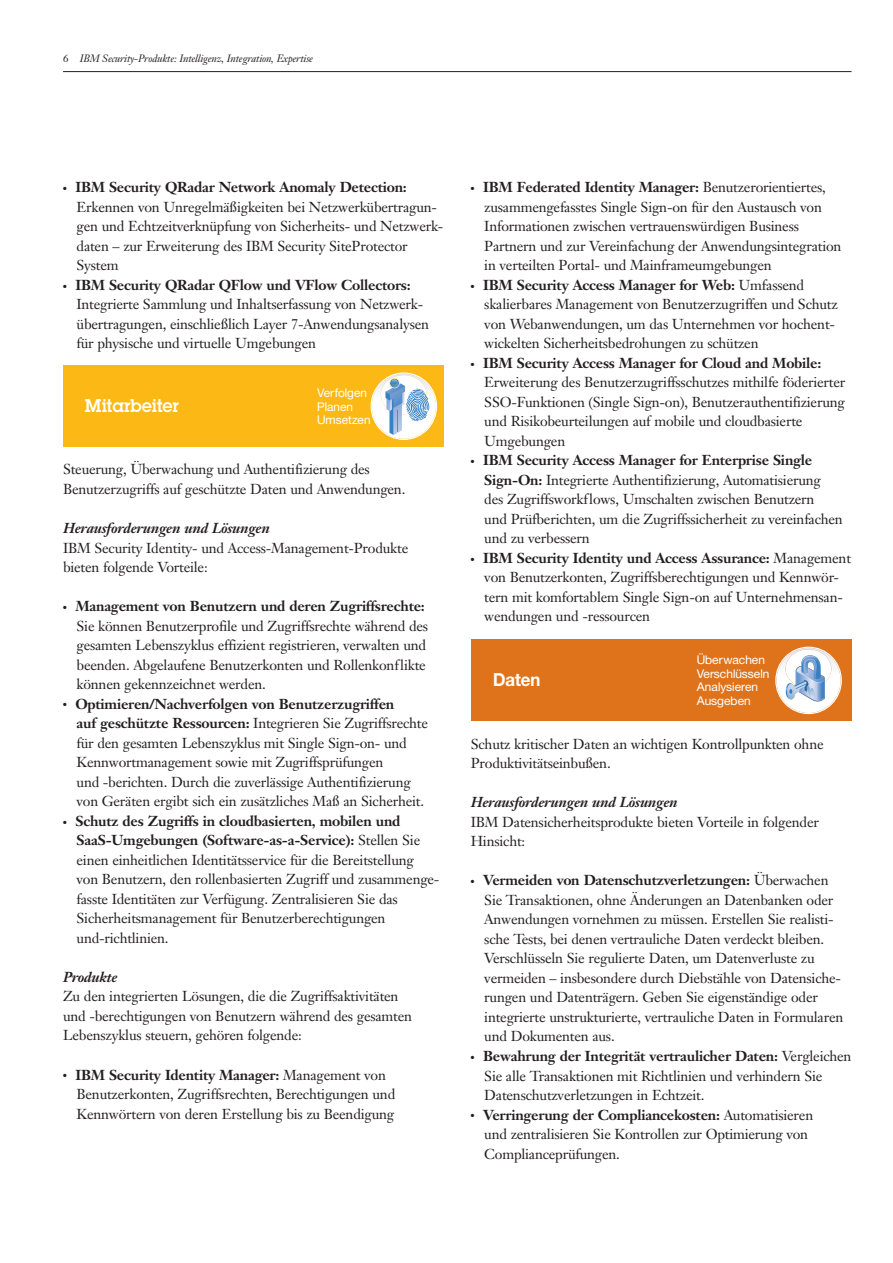
<style>
.page{position:relative;width:893px;height:1263px;background:#fff}
.page>*{position:absolute;margin:0;border:0;box-sizing:border-box;transform-origin:0 0}
.t1{font:600 18px "Lubalinfor IBM";color:#fff;scale:.95 1}
.t2{font:700 18px "Helv Neuefor IBM";color:#fff;scale:.95 1}
.t3{font:14.25px/19.5px "Janson Text LT Pro";letter-spacing:-.015em;color:#231f20}
.t4{font:12px/13.5px "Helv Neuefor IBM";color:#fff}
.t5{font:italic 10.5px "Janson Text LT Pro";letter-spacing:-.015em;color:#231f20}
.t6{font:4.5px "Zapf Dingbats";color:#231f20}
.s1{font-family:"Janson Text";font-style:normal}
.s2{font-weight:700}
.s3{font-weight:700;font-style:italic}
</style>
<div class="page">
<hr style="left:63px;top:71px;width:788px;height:1px;background:#231f20">
<div style="left:63px;top:366px;width:381px;height:81px;background:#fcb814"></div>
<svg style="left:371px;top:372px;width:66px;height:68px"></svg>
<div style="left:471px;top:640px;width:380px;height:81px;background:#de731b"></div>
<svg style="left:775px;top:647px;width:67px;height:67px"></svg>
<p class="t5" style="left:63px;top:52px;width:252px"><span class="s1">6</span> IBM Security-Produkte: Intelligenz, Integration, Expertise</p>
<p class="t6" style="left:63px;top:186px;width:11px">●● ●</p>
<p class="t3" style="left:75px;top:178px;width:370px"><span class="s2">IBM Security QRadar Network Anomaly Detection:<br></span>Erkennen von Unregelmäßigkeiten bei Netzwerkübertragun&shy;gen und Echtzeitverknüpfung von Sicherheits- und Netzwerk&shy;daten – zur Erweiterung des IBM Security SiteProtector System</p>
<p class="t6" style="left:63px;top:284px;width:11px">●● ●</p>
<p class="t3" style="left:75px;top:275px;width:355px"><span class="s2">IBM Security QRadar QFlow und VFlow Collectors:<br></span>Integrierte Sammlung und Inhaltserfassung von Netzwerk&shy;übertragungen, einschließlich Layer 7-Anwendungsanalysen für physische und virtuelle Umgebungen</p>
<p class="t1" style="left:85px;top:394px;width:100px">Mitarbeiter</p>
<p class="t4" style="left:317px;top:386px;width:55px">Verfolgen<br>Planen<br>Umsetzen</p>
<p class="t3" style="left:63px;top:460px;width:344px">Steuerung, Überwachung und Authentifizierung des<br>Benutzerzugriffs auf geschützte Daten und Anwendungen.</p>
<p class="t3" style="left:63px;top:518px;width:347px"><span class="s3">Herausforderungen und Lösungen<br></span>IBM Security Identity- und Access-Management-Produkte bieten folgende Vorteile:</p>
<p class="t6" style="left:63px;top:605px;width:11px">●● ●</p>
<p class="t3" style="left:75px;top:597px;width:354px"><span class="s2">Management von Benutzern und deren Zugriffsrechte:<br></span>Sie können Benutzerprofile und Zugriffsrechte während des gesamten Lebenszyklus effizient registrieren, verwalten und beenden. Abgelaufene Benutzerkonten und Rollenkonflikte können gekennzeichnet werden.<br><span class="s2">Optimieren/Nachverfolgen von Benutzerzugriffen<br>auf geschützte Ressourcen:</span> Integrieren Sie Zugriffsrechte für den gesamten Lebenszyklus mit Single Sign-on- und Kennwortmanagement sowie mit Zugriffsprüfungen<br>und -berichten. Durch die zuverlässige Authentifizierung von Geräten ergibt sich ein zusätzliches Maß an Sicherheit.</p>
<p class="t6" style="left:63px;top:820px;width:11px">●● ●</p>
<p class="t3" style="left:75px;top:811px;width:366px"><span class="s2">Schutz des Zugriffs in cloudbasierten, mobilen und SaaS-Umgebungen (Software-as-a-Service):</span> Stellen Sie einen einheitlichen Identitätsservice für die Bereitstellung<br>von Benutzern, den rollenbasierten Zugriff und zusammenge&shy;fasste Identitäten zur Verfügung. Zentralisieren Sie das Sicherheitsmanagement für Benutzerberechtigungen und-richtlinien.</p>
<p class="t3" style="left:63px;top:967px;width:351px"><span class="s3">Produkte<br></span>Zu den integrierten Lösungen, die die Zugriffsaktivitäten und -berechtigungen von Benutzern während des gesamten Lebenszyklus steuern, gehören folgende:</p>
<p class="t3" style="left:75px;top:1065px;width:321px"><span class="s2">IBM Security Identity Manager:</span> Management von<br>Benutzerkonten, Zugriffsrechten, Berechtigungen und<br>Kennwörtern von deren Erstellung bis zu Beendigung</p>
<p class="t3" style="left:483px;top:178px;width:369px"><span class="s2">IBM Federated Identity Manager:</span> Benutzerorientiertes, zusammengefasstes Single Sign-on für den Austausch von Informationen zwischen vertrauenswürdigen Business Partnern und zur Vereinfachung der Anwendungsintegration in verteilten Portal- und Mainframeumgebungen<br><span class="s2">IBM Security Access Manager for Web:</span> Umfassend skalierbares Management von Benutzerzugriffen und Schutz von Webanwendungen, um das Unternehmen vor hochent&shy;wickelten Sicherheitsbedrohungen zu schützen<br><span class="s2">IBM Security Access Manager for Cloud and Mobile:<br></span>Erweiterung des Benutzerzugriffsschutzes mithilfe föderierter SSO-Funktionen (Single Sign-on), Benutzerauthentifizierung und Risikobeurteilungen auf mobile und cloudbasierte Umgebungen<br><span class="s2">IBM Security Access Manager for Enterprise Single Sign-On:</span> Integrierte Authentifizierung, Automatisierung<br>des Zugriffsworkflows, Umschalten zwischen Benutzern<br>und Prüfberichten, um die Zugriffssicherheit zu vereinfachen und zu verbessern<br><span class="s2">IBM Security Identity und Access Assurance:</span> Management von Benutzerkonten, Zugriffsberechtigungen und Kennwör&shy;tern mit komfortablem Single Sign-on auf Unternehmensan&shy;wendungen und -ressourcen</p>
<p class="t4" style="left:697px;top:653px;width:74px">Überwachen<br>Verschlüsseln<br>Analysieren<br>Ausgeben</p>
<p class="t3" style="left:471px;top:734px;width:354px">Schutz kritischer Daten an wichtigen Kontrollpunkten ohne<br>Produktivitätseinbußen.</p>
<p class="t3" style="left:471px;top:793px;width:350px"><span class="s3">Herausforderungen und Lösungen<br></span>IBM Datensicherheitsprodukte bieten Vorteile in folgender<br>Hinsicht:</p>
<p class="t3" style="left:483px;top:871px;width:370px"><span class="s2">Vermeiden von Datenschutzverletzungen:</span> Überwachen<br>Sie Transaktionen, ohne Änderungen an Datenbanken oder Anwendungen vornehmen zu müssen. Erstellen Sie realisti&shy;sche Tests, bei denen vertrauliche Daten verdeckt bleiben.<br>Verschlüsseln Sie regulierte Daten, um Datenverluste zu vermeiden – insbesondere durch Diebstähle von Datensiche&shy;rungen und Datenträgern. Geben Sie eigenständige oder integrierte unstrukturierte, vertrauliche Daten in Formularen und Dokumenten aus.<br><span class="s2">Bewahrung der Integrität vertraulicher Daten:</span> Vergleichen Sie alle Transaktionen mit Richtlinien und verhindern Sie Datenschutzverletzungen in Echtzeit.<br><span class="s2">Verringerung der Compliancekosten:</span> Automatisieren<br>und zentralisieren Sie Kontrollen zur Optimierung von Complianceprüfungen.</p>
<p class="t2" style="left:493px;top:668px;width:51px">Daten</p>
</div>
